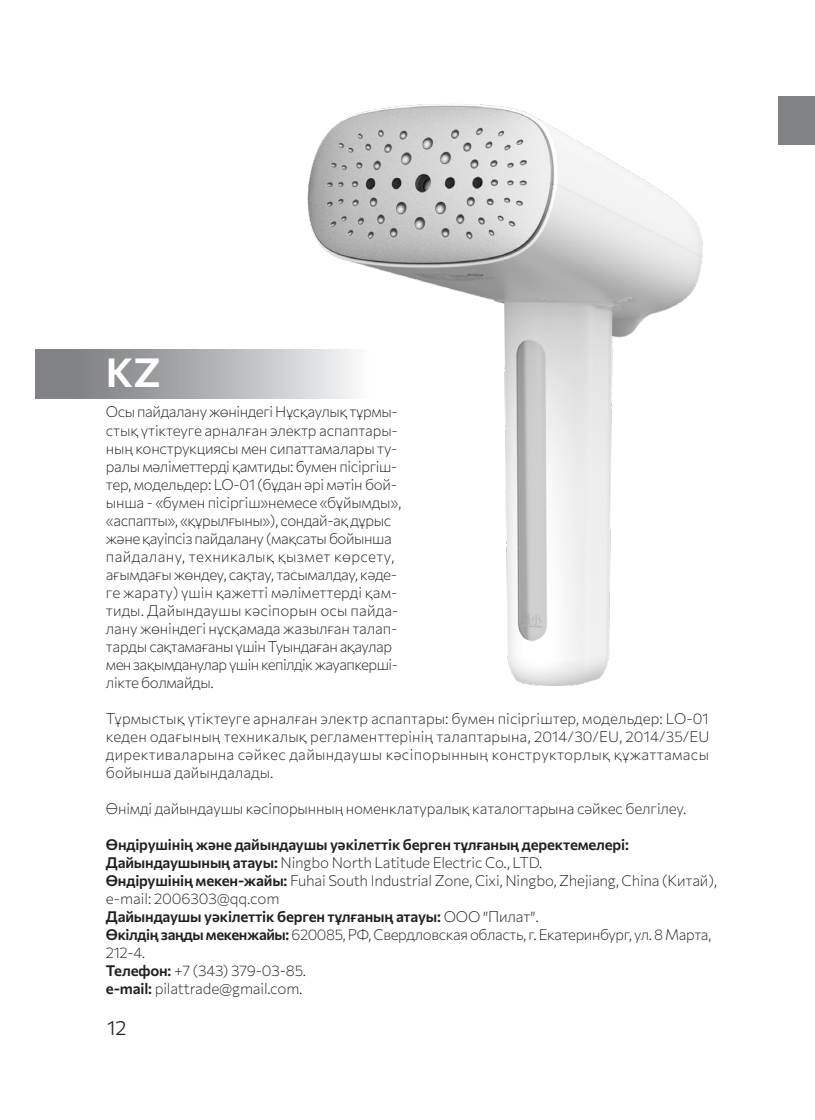
<style>
.page{position:relative;width:815px;height:1120px;background:#fff}
.page>*{position:absolute;margin:0;border:0;box-sizing:border-box;transform-origin:0 0}
.t1{font:600 40px "Commissioner";color:#fff}
.t2{font:300 20px "Commissioner";color:#231f20}
.t3{font:200 15px/18px "Commissioner";letter-spacing:-.015em;color:#231f20}
.t4{font:600 15px "Commissioner";letter-spacing:-.01em;color:#231f20}
.s1{font-weight:600}
</style>
<div class="page">
<div style="left:779px;top:96px;width:36px;height:49px;background:#808285"></div>
<svg style="left:35px;top:350px;width:210px;height:48px;background:#97999c"></svg>
<img style="left:245px;top:104px;width:458px;height:582px">
<p class="t1" style="left:106px;top:341px;width:56px">KZ</p>
<p class="t3" style="left:106px;top:402px;width:297px">Осы пайдалану жөніндегі Нұсқаулық тұрмы&shy;стық үтіктеуге арналған электр аспаптары&shy;ның конструкциясы мен сипаттамалары ту&shy;ралы мәліметтерді қамтиды: бумен пісіргіш&shy;тер, модельдер: LO-01 (бұдан әрі мәтін бой&shy;ынша - «бумен пісіргіш»немесе «бұйымды», «аспапты», «құрылғыны»), сондай-ақ дұрыс және қауіпсіз пайдалану (мақсаты бойынша пайдалану, техникалық қызмет көрсету, ағымдағы жөндеу, сақтау, тасымалдау, кәде&shy;ге жарату) үшін қажетті мәліметтерді қам&shy;тиды. Дайындаушы кәсіпорын осы пайда&shy;лану жөніндегі нұсқамада жазылған талап&shy;тарды сақтамағаны үшін Туындаған ақаулар мен зақымданулар үшін кепілдік жауапкерші&shy;лікте болмайды.</p>
<p class="t3" style="left:106px;top:708px;width:605px;text-align:justify">Тұрмыстық үтіктеуге арналған электр аспаптары: бумен пісіргіштер, модельдер: LO-01 кеден одағының техникалық регламенттерінің талаптарына, 2014/30/EU, 2014/35/EU директиваларына сәйкес дайындаушы кәсіпорынның конструкторлық құжаттамасы бойынша дайындалады.</p>
<p class="t3" style="left:106px;top:798px;width:582px">Өнімді дайындаушы кәсіпорынның номенклатуралық каталогтарына сәйкес белгілеу.</p>
<p class="t4" style="left:106px;top:832px;width:525px">Өндірушінің және дайындаушы уәкілеттік берген тұлғаның деректемелері:</p>
<p class="t3" style="left:106px;top:852px;width:613px"><span class="s1">Дайындаушының атауы:</span> Ningbo North Latitude Electric Сo., LTD.<br><span class="s1">Өндірушінің мекен-жайы:</span> Fuhai South Industrial Zone, Cixi, Ningbo, Zhejiang, China (Китай), e-mail: 2006303@qq.com<br><span class="s1">Дайындаушы уәкілеттік берген тұлғаның атауы:</span> ООО ″Пилат″.</p>
<p class="t3" style="left:106px;top:924px;width:607px"><span class="s1">Өкілдің заңды мекенжайы:</span> 620085, РФ, Свердловская область, г. Екатеринбург, ул. 8 Марта,<br>212-4.</p>
<p class="t3" style="left:106px;top:960px;width:202px"><span class="s1">Телефон:</span> +7 (343) 379-03-85.</p>
<p class="t3" style="left:106px;top:978px;width:198px"><span class="s1">e-mail:</span> pilattrade@gmail.com.</p>
<h2 class="t2" style="left:107px;top:1012px;width:21px">12</h2>
</div>
